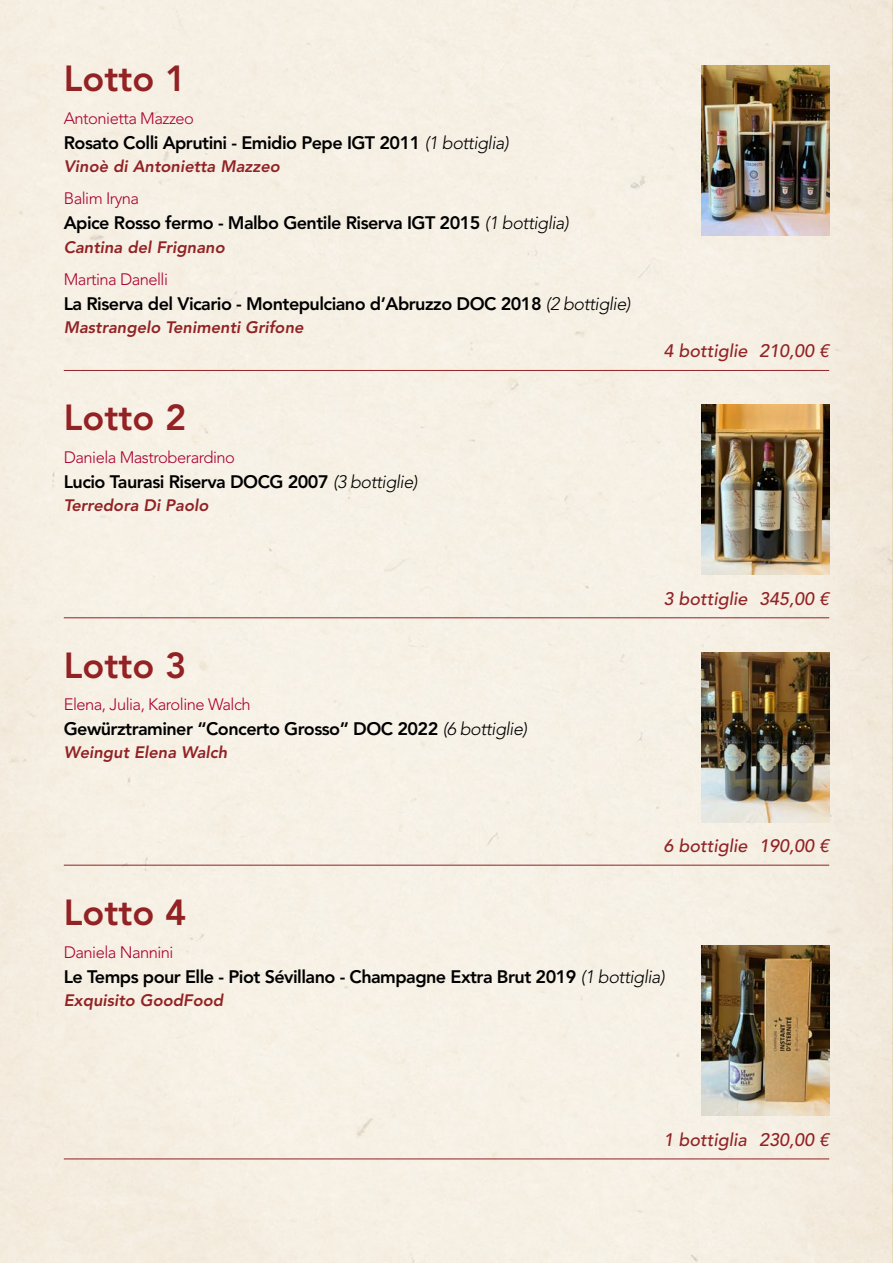
<style>
.page{position:relative;width:893px;height:1263px;background:#f6f0e4}
.page>*{position:absolute;margin:0;border:0;box-sizing:border-box;transform-origin:0 0}
.t1{font:800 36px "Avenir LT Std";color:#922224}
.t2{font:800 18px "Avenir LT Std";letter-spacing:-.03em;color:#000}
.t3{font:italic 500 18px "Avenir LT Std";color:#922224}
.t4{font:italic 800 16.5px "Avenir LT Std";color:#922224}
.t5{font:300 16.5px "Avenir LT Std";letter-spacing:-.03em;color:#ab0132}
.s1{font-weight:300;font-style:italic}
</style>
<div class="page">
<hr style="left:64px;top:370px;width:765px;height:1px;background:#922224">
<hr style="left:64px;top:617px;width:765px;height:1px;background:#922224">
<hr style="left:64px;top:865px;width:765px;height:1px;background:#922224">
<hr style="left:64px;top:1158px;width:765px;height:1px;background:#922224">
<img style="left:702px;top:66px;width:127px;height:170px">
<img style="left:702px;top:405px;width:127px;height:170px">
<img style="left:702px;top:652px;width:127px;height:170px">
<img style="left:702px;top:946px;width:127px;height:170px">
<h1 class="t1" style="left:64px;top:57px;width:124px">Lotto 1</h1>
<p class="t5" style="left:64px;top:108px;width:132px">Antonietta Mazzeo</p>
<p class="t2" style="left:64px;top:132px;width:446px">Rosato Colli Aprutini - Emidio Pepe IGT 2011 <span class="s1">(1 bottiglia)</span></p>
<p class="t4" style="left:64px;top:156px;width:218px">Vinoè di Antonietta Mazzeo</p>
<p class="t5" style="left:64px;top:189px;width:77px">Balim Iryna</p>
<p class="t2" style="left:64px;top:212px;width:506px">Apice Rosso fermo - Malbo Gentile Riserva IGT 2015 <span class="s1">(1 bottiglia)</span></p>
<p class="t4" style="left:64px;top:237px;width:163px">Cantina del Frignano</p>
<p class="t5" style="left:64px;top:270px;width:106px">Martina Danelli</p>
<p class="t2" style="left:64px;top:293px;width:568px">La Riserva del Vicario - Montepulciano d’Abruzzo DOC 2018 <span class="s1">(2 bottiglie)</span></p>
<p class="t4" style="left:64px;top:318px;width:241px">Mastrangelo Tenimenti Grifone</p>
<h1 class="t1" style="left:64px;top:396px;width:124px">Lotto 2</h1>
<p class="t5" style="left:64px;top:447px;width:173px">Daniela Mastroberardino</p>
<p class="t2" style="left:64px;top:471px;width:355px">Lucio Taurasi Riserva DOCG 2007 <span class="s1">(3 bottiglie)</span></p>
<p class="t4" style="left:64px;top:496px;width:146px">Terredora Di Paolo</p>
<h1 class="t1" style="left:64px;top:644px;width:124px">Lotto 3</h1>
<p class="t5" style="left:64px;top:695px;width:188px">Elena, Julia, Karoline Walch</p>
<p class="t2" style="left:64px;top:718px;width:465px">Gewürztraminer “Concerto Grosso” DOC 2022 <span class="s1">(6 bottiglie)</span></p>
<p class="t4" style="left:64px;top:743px;width:165px">Weingut Elena Walch</p>
<p class="t3" style="left:663px;top:341px;width:167px">4 bottiglie 210,00 €</p>
<p class="t3" style="left:663px;top:588px;width:167px">3 bottiglie 345,00 €</p>
<p class="t3" style="left:663px;top:835px;width:167px">6 bottiglie 190,00 €</p>
<h1 class="t1" style="left:64px;top:891px;width:124px">Lotto 4</h1>
<p class="t5" style="left:64px;top:942px;width:111px">Daniela Nannini</p>
<p class="t2" style="left:64px;top:966px;width:602px">Le Temps pour Elle - Piot Sévillano - Champagne Extra Brut 2019 <span class="s1">(1 bottiglia)</span></p>
<p class="t4" style="left:64px;top:990px;width:161px">Exquisito GoodFood</p>
<p class="t3" style="left:663px;top:1129px;width:167px">1 bottiglia 230,00 €</p>
</div>
